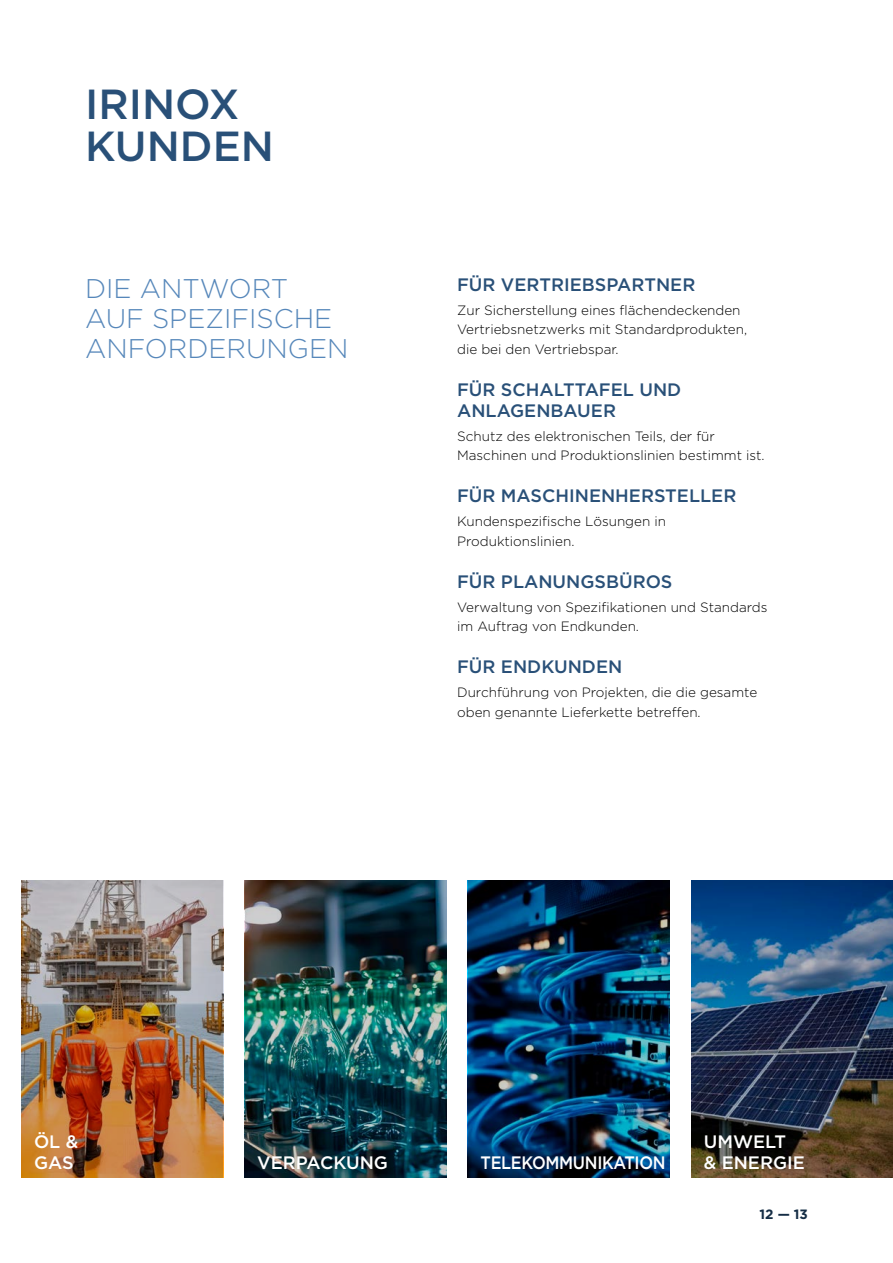
<style>
.page{position:relative;width:893px;height:1263px;background:#fff}
.page>*{position:absolute;margin:0;border:0;box-sizing:border-box;transform-origin:0 0}
.t1{font:500 42px/42px "Gotham";color:#295078}
.t2{font:300 27px/30px "Gotham";color:#5687ba}
.t3{font:500 18px/21px "Gotham";color:#295078}
.t4{font:500 18px/21px "Gotham";letter-spacing:-.015em;color:#fff}
.t5{font:500 18px "Gotham";letter-spacing:-.015em;color:#fff;scale:.9 1}
.t6{font:300 13.5px/19.5px "Gotham";color:#000}
.t7{font:700 13.5px "Gotham";color:#152d45}
</style>
<div class="page">
<img style="left:691px;top:880px;width:202px;height:298px">
<img style="left:21px;top:880px;width:202px;height:298px">
<img style="left:244px;top:880px;width:202px;height:298px">
<svg style="left:468px;top:880px;width:202px;height:298px"></svg>
<h1 class="t1" style="left:85px;top:82px;width:190px">IRINOX<br>KUNDEN</h1>
<h2 class="t2" style="left:85px;top:273px;width:265px">DIE ANTWORT<br>AUF SPEZIFISCHE<br>ANFORDERUNGEN</h2>
<h3 class="t3" style="left:457px;top:274px;width:240px">FÜR VERTRIEBSPARTNER</h3>
<p class="t6" style="left:457px;top:300px;width:292px">Zur Sicherstellung eines flächendeckenden<br>Vertriebsnetzwerks mit Standardprodukten, die bei den Vertriebspar.</p>
<h3 class="t3" style="left:457px;top:379px;width:226px">FÜR SCHALTTAFEL UND<br>ANLAGENBAUER</h3>
<p class="t6" style="left:457px;top:426px;width:309px">Schutz des elektronischen Teils, der für<br>Maschinen und Produktionslinien bestimmt ist.</p>
<h3 class="t3" style="left:457px;top:485px;width:281px">FÜR MASCHINENHERSTELLER</h3>
<p class="t6" style="left:457px;top:511px;width:210px">Kundenspezifische Lösungen in<br>Produktionslinien.</p>
<h3 class="t3" style="left:457px;top:571px;width:217px">FÜR PLANUNGSBÜROS</h3>
<p class="t6" style="left:457px;top:597px;width:312px">Verwaltung von Spezifikationen und Standards im Auftrag von Endkunden.</p>
<h3 class="t3" style="left:457px;top:656px;width:167px">FÜR ENDKUNDEN</h3>
<p class="t6" style="left:457px;top:682px;width:302px">Durchführung von Projekten, die die gesamte oben genannte Lieferkette betreffen.</p>
<h3 class="t4" style="left:34px;top:1131px;width:46px">ÖL &amp;<br>GAS</h3>
<h3 class="t4" style="left:257px;top:1152px;width:132px">VERPACKUNG</h3>
<h3 class="t5" style="left:480px;top:1151px;width:207px">TELEKOMMUNIKATION</h3>
<h3 class="t4" style="left:704px;top:1131px;width:103px">UMWELT<br>&amp; ENERGIE</h3>
<p class="t7" style="left:759px;top:1205px;width:50px">12 — 13</p>
</div>
